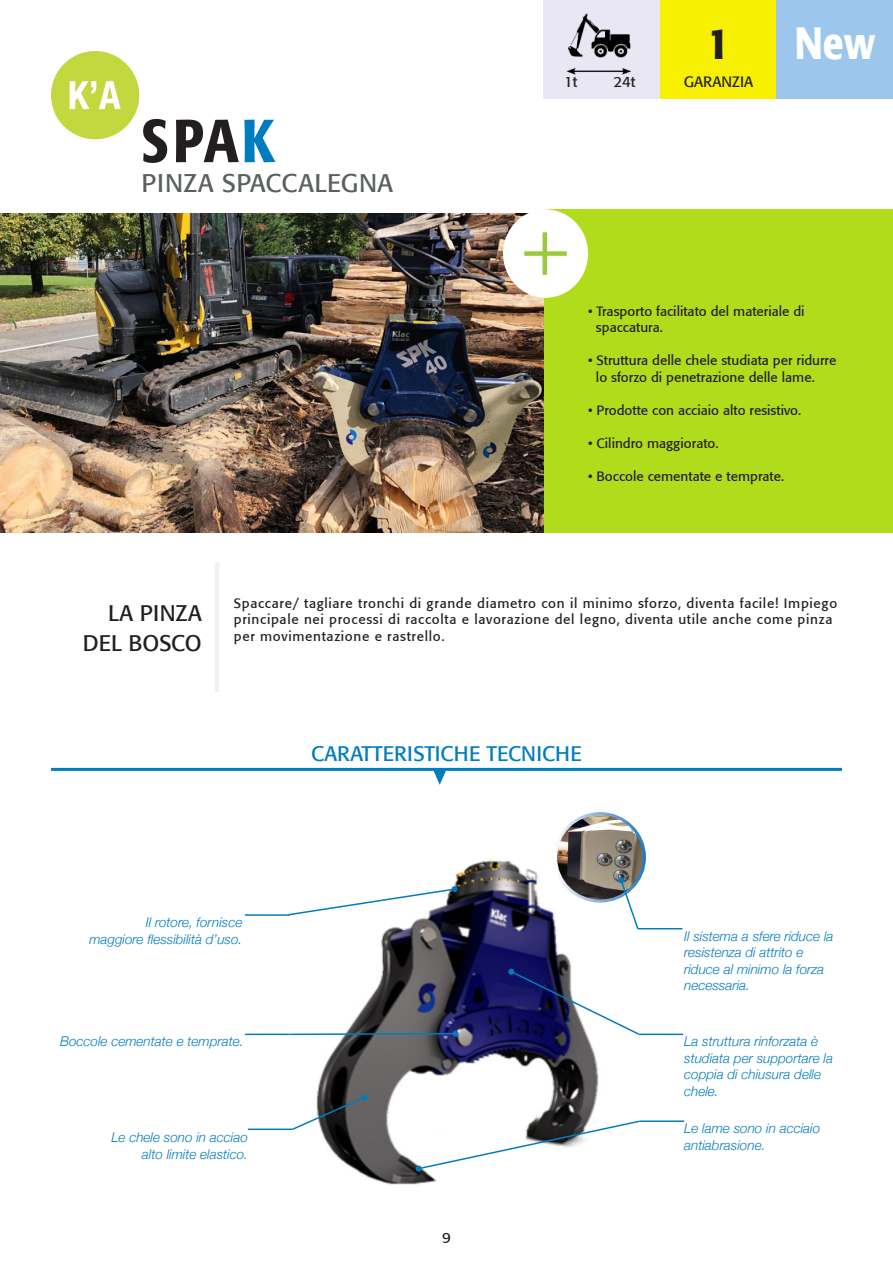
<style>
.page{position:relative;width:893px;height:1263px;background:#fff}
.page>*{position:absolute;margin:0;border:0;box-sizing:border-box;transform-origin:0 0}
.t1{font:500 condensed 60px "Formata";color:#231f20}
.t2{font:500 condensed 45px "Formata";color:#fff}
.t3{font:500 condensed 45px "Formata";color:#231f20}
.t4{font:25.5px "Formata";letter-spacing:.02em;color:#5b5f60}
.Critère_carré{font:22.5px "Formata";color:#231f20}
.t5{font:21px "Formata";color:#007dbe}
.t6{font:15px "Formata";color:#231f20}
.Encadré_1er{font:13.5px "Formata";color:#231f20}
.Texte_en_tête{font:13.5px/16.5px "Formata";letter-spacing:.05em;color:#231f20}
.Caractéristique_droi{font:italic 300 13.5px/16.5px "Helvetica Neue";color:#037cbf}
.Caractéristique_gauc{font:italic 300 13.5px "Helvetica Neue";color:#037cbf}
.s1{color:#007dbe}
</style>
<div class="page">
<div style="left:51px;top:51px;width:88px;height:88px;background:#c2d83e;border-radius:50%"></div>
<svg style="left:70px;top:81px;width:51px;height:28px"></svg>
<div style="left:544px;top:209px;width:349px;height:324px;background:#b1dc1c"></div>
<hr style="left:51px;top:768px;width:791px;height:3px;background:#007dbe">
<svg style="left:433px;top:770px;width:13px;height:15px"></svg>
<hr style="left:215px;top:562px;width:4px;height:130px;background:#f2f1f1">
<div style="left:544px;top:0;width:116px;height:98px;background:#e8e7f3"></div>
<div style="left:660px;top:0;width:116px;height:98px;background:#f7f000"></div>
<div style="left:777px;top:0;width:116px;height:98px;background:#9dc6ec"></div>
<img style="left:566px;top:13px;width:65px;height:62px">
<hr style="left:0;top:960px;width:1px;height:303px;background:#f2f3ff">
<hr style="left:0;top:1px;width:1px;height:470px;background:#f7f000">
<img style="left:317px;top:860px;width:301px;height:325px">
<img style="left:0;top:214px;width:544px;height:319px">
<div style="left:503px;top:209px;width:85px;height:89px;background:#fff;border-radius:50%"></div>
<div style="left:524px;top:251px;width:43px;height:5px;background:#99ca3b"></div>
<hr style="left:543px;top:232px;width:4px;height:43px;background:#99ca3b">
<img style="left:556px;top:813px;width:88px;height:88px;border-radius:44px">
<div style="left:554px;top:812px;width:92px;height:90px;border:3px solid #fff;border-radius:50%"></div>
<hr style="left:245px;top:914px;width:45px;height:2px;background:#037cbf">
<svg style="left:287px;top:886px;width:171px;height:30px"></svg>
<hr style="left:245px;top:1033px;width:45px;height:2px;background:#037cbf">
<svg style="left:288px;top:1030px;width:171px;height:6px"></svg>
<hr style="left:248px;top:1128px;width:44px;height:2px;background:#037cbf">
<svg style="left:290px;top:1094px;width:78px;height:37px"></svg>
<hr style="left:638px;top:928px;width:44px;height:1px;background:#037cbf">
<svg style="left:618px;top:877px;width:22px;height:53px"></svg>
<hr style="left:639px;top:1033px;width:44px;height:2px;background:#037cbf">
<svg style="left:508px;top:969px;width:133px;height:67px"></svg>
<hr style="left:640px;top:1120px;width:44px;height:2px;background:#037cbf">
<svg style="left:416px;top:1119px;width:225px;height:52px"></svg>
<p class="t1" style="left:141px;top:104px;width:135px">SPA<span class="s1">K</span></p>
<p class="t4" style="left:141px;top:168px;width:253px">PINZA SPACCALEGNA</p>
<p class="t6" style="left:564px;top:72px;width:15px">1t</p>
<p class="t6" style="left:614px;top:72px;width:23px">24t</p>
<h2 class="t3" style="left:707px;top:16px;width:23px">1</h2>
<p class="t6" style="left:684px;top:72px;width:71px">GARANZIA</p>
<h2 class="t2" style="left:795px;top:16px;width:82px">New</h2>
<p class="Encadré_1er" style="left:588px;top:303px;width:218px">• Trasporto facilitato del materiale di</p>
<p class="Encadré_1er" style="left:596px;top:319px;width:67px">spaccatura.</p>
<p class="Encadré_1er" style="left:588px;top:352px;width:250px">• Struttura delle chele studiata per ridurre</p>
<p class="Encadré_1er" style="left:596px;top:369px;width:219px">lo sforzo di penetrazione delle lame.</p>
<p class="Encadré_1er" style="left:588px;top:402px;width:213px">• Prodotte con acciaio alto resistivo.</p>
<p class="Encadré_1er" style="left:588px;top:435px;width:131px">• Cilindro maggiorato.</p>
<p class="Encadré_1er" style="left:588px;top:468px;width:196px">• Boccole cementate e temprate.</p>
<p class="Critère_carré" style="left:108px;top:600px;width:95px">LA PINZA</p>
<p class="Critère_carré" style="left:83px;top:630px;width:120px">DEL BOSCO</p>
<p class="Texte_en_tête" style="left:234px;top:595px;width:605px">Spaccare/ tagliare tronchi di grande diametro con il minimo sforzo, diventa facile! Impiego principale nei processi di raccolta e lavorazione del legno, diventa utile anche come pinza per movimentazione e rastrello.</p>
<h3 class="t5" style="left:311px;top:741px;width:272px">CARATTERISTICHE TECNICHE</h3>
<p class="Caractéristique_gauc" style="left:146px;top:912px;width:98px">Il rotore, fornisce</p>
<p class="Caractéristique_gauc" style="left:89px;top:928px;width:155px">maggiore flessibilità d’uso.</p>
<p class="Caractéristique_gauc" style="left:60px;top:1031px;width:185px">Boccole cementate e temprate.</p>
<p class="Caractéristique_gauc" style="left:111px;top:1127px;width:138px">Le chele sono in acciao</p>
<p class="Caractéristique_gauc" style="left:142px;top:1143px;width:108px">alto limite elastico.</p>
<p class="t6" style="left:442px;top:1229px;width:10px">9</p>
<p class="Caractéristique_droi" style="left:684px;top:927px;width:151px">Il sistema a sfere riduce la</p>
<p class="Caractéristique_droi" style="left:684px;top:943px;width:142px">resistenza di attrito e riduce al minimo la forza necessaria.</p>
<p class="Caractéristique_droi" style="left:684px;top:1032px;width:150px">La struttura rinforzata è studiata per supportare la coppia di chiusura delle chele.</p>
<p class="Caractéristique_droi" style="left:684px;top:1119px;width:138px">Le lame sono in acciaio</p>
<p class="Caractéristique_droi" style="left:684px;top:1136px;width:83px">antiabrasione.</p>
</div>
